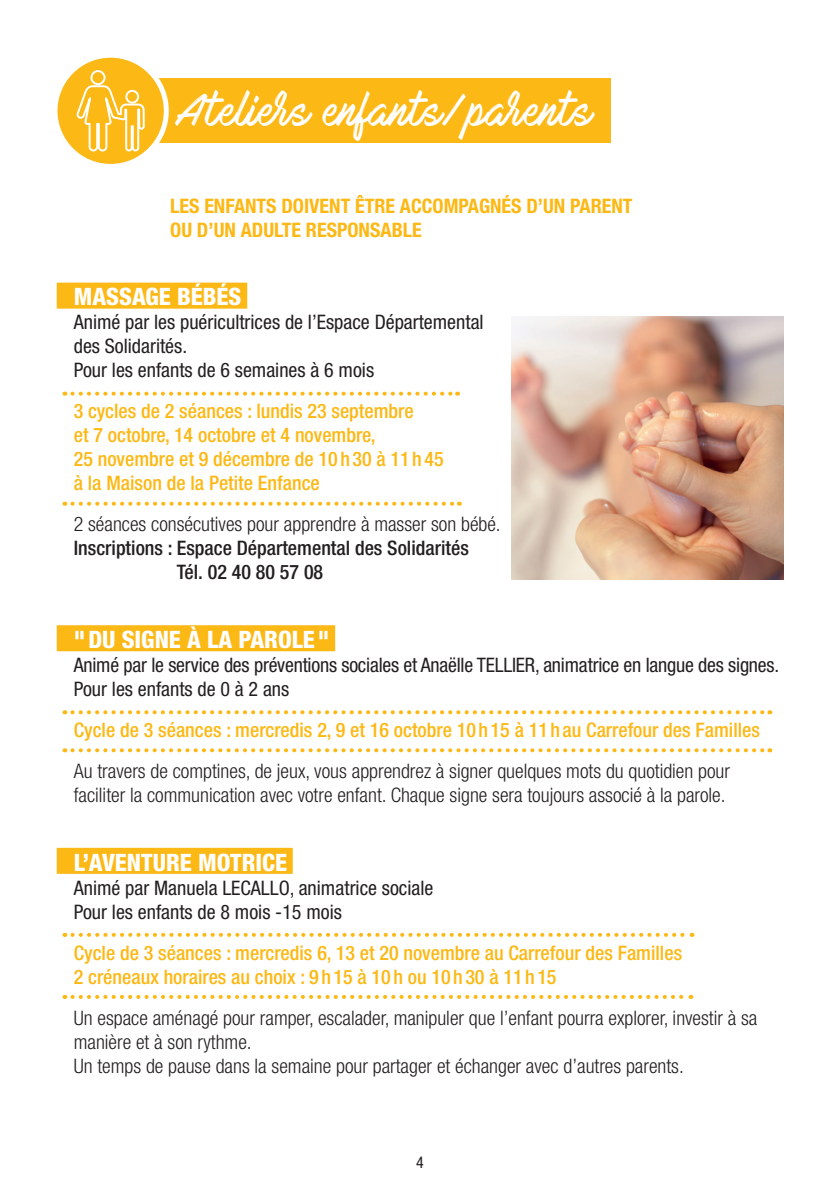
<style>
.page{position:relative;width:840px;height:1191px;background:#fff}
.page>*{position:absolute;margin:0;border:0;box-sizing:border-box;transform-origin:0 0}
.t1{font:40px "Mark My Words";letter-spacing:.02em;color:#fff}
.t2{font:800 condensed 24px "Helvetica Neue LT Pro";color:#fff}
.t3{font:300 condensed 20px/24px "Helvetica Neue LT Pro";color:#231f20}
.t4{font:500 condensed 20px/24px "Helvetica Neue LT Pro";color:#fcb814}
.t5{font:condensed 20px/24px "Helvetica Neue LT Pro";color:#231f20}
.t6{font:700 condensed 20px/24px "Helvetica Neue LT Pro";color:#fcb814}
.t7{font:500 condensed 20px/24px "Helvetica Neue LT Pro";color:#231f20}
.t8{font:condensed 16px "Helvetica Neue LT Pro";color:#231f20}
</style>
<div class="page">
<div style="left:57px;top:283px;width:190px;height:26px;background:#fcb814"></div>
<svg style="left:72px;top:392px;width:386px;height:4px"></svg>
<svg style="left:72px;top:502px;width:387px;height:4px"></svg>
<div style="left:57px;top:625px;width:278px;height:26px;background:#fcb814"></div>
<svg style="left:72px;top:710px;width:698px;height:4px"></svg>
<svg style="left:72px;top:748px;width:698px;height:4px"></svg>
<div style="left:57px;top:848px;width:235px;height:26px;background:#fcb814"></div>
<svg style="left:72px;top:933px;width:620px;height:4px"></svg>
<svg style="left:72px;top:995px;width:619px;height:4px"></svg>
<div style="left:103px;top:79px;width:508px;height:64px;background:#fcb814"></div>
<svg style="left:55px;top:55px;width:111px;height:111px;fill:#fcb814"></svg>
<svg style="left:77px;top:81px;width:69px;height:71px"></svg>
<div style="left:125px;top:90px;width:14px;height:14px;border:2px solid #fff;border-radius:50%"></div>
<div style="left:90px;top:70px;width:15px;height:15px;border:2px solid #fff;border-radius:50%"></div>
<div style="left:52px;top:53px;width:117px;height:116px;border:5px solid #fff;border-radius:50%"></div>
<img style="left:511px;top:316px;width:271px;height:263px">
<h1 class="t1" style="left:178px;top:89px;width:415px">Ateliers enfants/parents</h1>
<p class="t6" style="left:170px;top:194px;width:463px">LES ENFANTS DOIVENT ÊTRE ACCOMPAGNÉS D’UN PARENT<br>OU D’UN ADULTE RESPONSABLE</p>
<p class="t2" style="left:74px;top:282px;width:169px">MASSAGE BÉBÉS</p>
<p class="t5" style="left:74px;top:310px;width:411px">Animé par les puéricultrices de l’Espace Départemental des Solidarités.<br>Pour les enfants de 6 semaines à 6 mois</p>
<p class="t4" style="left:74px;top:399px;width:371px">3 cycles de 2 séances : lundis 23 septembre<br>et 7 octobre, 14 octobre et 4 novembre,<br>25 novembre et 9 décembre de 10 h 30 à 11 h 45 à la Maison de la Petite Enfance</p>
<p class="t3" style="left:74px;top:512px;width:428px">2 séances consécutives pour apprendre à masser son bébé.</p>
<p class="t7" style="left:177px;top:536px;width:293px;text-indent:-103px">Inscriptions : Espace Départemental des Solidarités<br>Tél. 02 40 80 57 08</p>
<p class="t2" style="left:74px;top:624px;width:257px">"DU SIGNE À LA PAROLE "</p>
<p class="t5" style="left:74px;top:652px;width:706px">Animé par le service des préventions sociales et Anaëlle TELLIER, animatrice en langue des signes.<br>Pour les enfants de 0 à 2 ans</p>
<p class="t4" style="left:74px;top:717px;width:687px">Cycle de 3 séances : mercredis 2, 9 et 16 octobre 10 h 15 à 11 h au Carrefour des Familles</p>
<p class="t3" style="left:74px;top:759px;width:657px">Au travers de comptines, de jeux, vous apprendrez à signer quelques mots du quotidien pour faciliter la communication avec votre enfant. Chaque signe sera toujours associé à la parole.</p>
<p class="t2" style="left:74px;top:847px;width:215px">L’AVENTURE MOTRICE</p>
<p class="t5" style="left:74px;top:875px;width:361px">Animé par Manuela LECALLO, animatrice sociale<br>Pour les enfants de 8 mois -15 mois</p>
<p class="t4" style="left:74px;top:940px;width:609px">Cycle de 3 séances : mercredis 6, 13 et 20 novembre au Carrefour des Familles<br>2 créneaux horaires au choix : 9 h 15 à 10 h ou 10 h 30 à 11 h 15</p>
<p class="t3" style="left:74px;top:1005px;width:684px">Un espace aménagé pour ramper, escalader, manipuler que l’enfant pourra explorer, investir à sa manière et à son rythme.<br>Un temps de pause dans la semaine pour partager et échanger avec d’autres parents.</p>
<p class="t8" style="left:416px;top:1153px;width:9px">4</p>
</div>
